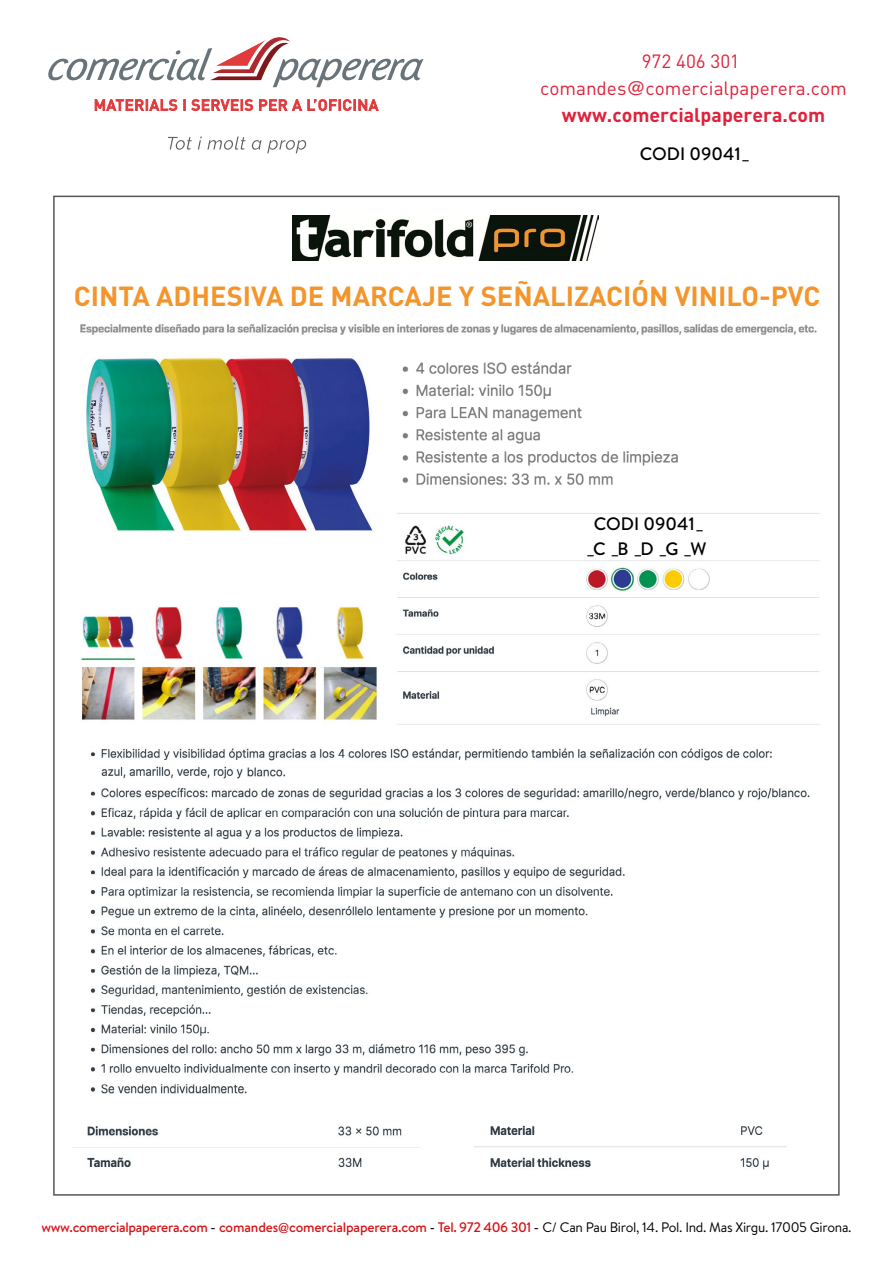
<style>
.page{position:relative;width:893px;height:1263px;background:#fff}
.page>*{position:absolute;margin:0;border:0;box-sizing:border-box;transform-origin:0 0}
.t1{font:700 27.3px "DIN";color:#f4952c}
.t2{font:700 19.5px "DIN";color:#e0213b}
.t3{font:18.9px/27px "DIN";color:#e0213b;text-align:center}
.t4{font:500 18px "Brandon Text";color:#000}
.t5{font:500 13.8px "Brandon Text";letter-spacing:-.02em;color:#d51317}
.s1{font-family:"Helvetica"}
.s2{color:#000}
.s3{font-family:"Helvetica Neue"}
.s4{font-weight:400;color:#000}
</style>
<div class="page">
<img style="left:90px;top:748px;width:720px;height:346px">
<img style="left:101px;top:760px;width:141px;height:21px">
<img style="left:245px;top:766px;width:55px;height:14px">
<div style="left:772px;top:746px;width:63px;height:21px;background:#fff"></div>
<svg style="left:168px;top:137px;width:24px;height:13px"></svg>
<svg style="left:198px;top:137px;width:48px;height:13px"></svg>
<svg style="left:252px;top:140px;width:9px;height:10px"></svg>
<svg style="left:267px;top:140px;width:39px;height:13px"></svg>
<svg style="left:48px;top:37px;width:375px;height:50px"></svg>
<svg style="left:95px;top:99px;width:82px;height:12px"></svg>
<svg style="left:183px;top:99px;width:70px;height:12px"></svg>
<svg style="left:259px;top:99px;width:120px;height:12px"></svg>
<img style="left:81px;top:357px;width:739px;height:368px">
<img style="left:72px;top:1126px;width:349px;height:22px">
<img style="left:87px;top:1157px;width:275px;height:11px">
<img style="left:475px;top:1125px;width:312px;height:45px">
<img style="left:292px;top:216px;width:306px;height:45px">
<img style="left:80px;top:324px;width:737px;height:11px">
<div style="left:615px;top:570px;width:16px;height:15px;background:#2d3c90;border-radius:50%"></div>
<div style="left:387px;top:452px;width:438px;height:37px;background:#fff"></div>
<img style="left:398px;top:357px;width:307px;height:140px">
<h3 class="t3" style="left:540px;top:47px;width:308px">972 406 301 comandes<span class="s1">@</span>comercialpaperera.com</h3>
<h2 class="t2" style="left:562px;top:102px;width:265px">www.comercialpaperera.com</h2>
<h3 class="t4" style="left:640px;top:142px;width:112px">CODI 09041_</h3>
<h1 class="t1" style="left:74px;top:278px;width:748px">CINTA ADHESIVA DE MARCAJE Y SEÑALIZACIÓN VINILO-PVC</h1>
<h3 class="t4" style="left:594px;top:512px;width:112px">CODI 09041_</h3>
<h3 class="t4" style="left:586px;top:536px;width:122px">_C _B _D _G _W</h3>
<p class="t5" style="left:41px;top:1217px;width:812px">www.comercialpaperera.com <span class="s2">-</span> comandes<span class="s3">@</span>comercialpaperera.com <span class="s2">-</span> Tel. 972 406 301 <span class="s2">-</span> <span class="s4">C/ Can Pau Birol, 14. Pol. Ind. Mas Xirgu. 17005 Girona.</span></p>
</div>
